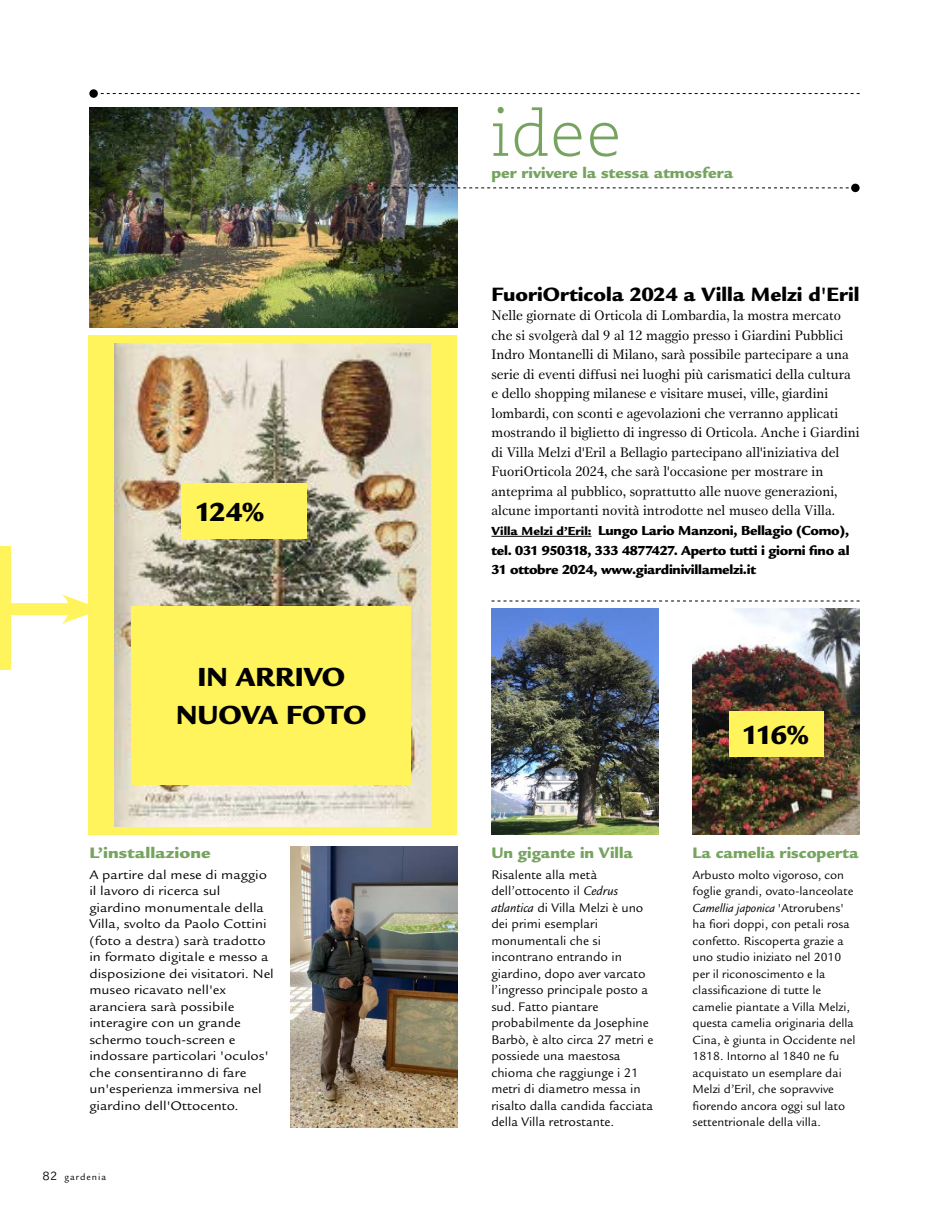
<style>
.page{position:relative;width:949px;height:1212px;background:#fff}
.page>*{position:absolute;margin:0;border:0;box-sizing:border-box;transform-origin:0 0}
.t1{font:300 63px "Caecilia LT Std";color:#76a460}
.t2{font:900 28.5px/38.5px "Legacy Sans Std";color:#000;text-align:center}
.t3{font:900 21px "Legacy Sans Std";color:#000}
.t4{font:900 16.5px "Legacy Sans Std";color:#76a460}
.t5{font:900 16.5px "Legacy Sans Std";color:#76a460;scale:1.11 1}
.t6{font:14.25px/19.5px "Gamma";color:#000}
.t7{font:900 14.25px/19.5px "Legacy Sans Std";letter-spacing:-.02em;color:#000;text-align:justify}
.t8{font:13.5px/16.5px "Legacy Sans Std";color:#000;scale:1.11 1}
.t9{font:13.5px/16.5px "Legacy Sans Std";color:#000}
.t10{font:12.75px/16.5px "Legacy Sans Std";color:#000}
.t11{font:9.75px "Legacy Sans Std";letter-spacing:.1em;color:#000}
.s1{font-family:"Bell Gothic Std";font-weight:300;font-size:13.5px}
.s2{font-size:12.75px}
.s3{font-style:italic}
</style>
<div class="page">
<img style="left:89px;top:107px;width:368px;height:221px">
<img style="left:491px;top:608px;width:167px;height:227px">
<img style="left:290px;top:847px;width:167px;height:280px">
<div style="left:88px;top:335px;width:369px;height:500px;background:#fff45c"></div>
<img style="left:114px;top:344px;width:317px;height:482px">
<img style="left:692px;top:608px;width:167px;height:227px">
<svg style="left:373px;top:187px;width:475px;height:1px"></svg>
<svg style="left:850px;top:184px;width:9px;height:8px"></svg>
<svg style="left:491px;top:601px;width:368px;height:1px"></svg>
<svg style="left:101px;top:93px;width:758px;height:1px"></svg>
<div style="left:89px;top:89px;width:9px;height:9px;background:#000;border-radius:50%"></div>
<hr style="left:491px;top:536px;width:100px;height:1px;background:#000">
<div style="left:0;top:603px;width:79px;height:12px;background:#fff45c"></div>
<svg style="left:62px;top:594px;width:26px;height:30px"></svg>
<div style="left:0;top:546px;width:11px;height:124px;background:#fff45c"></div>
<div style="left:182px;top:484px;width:125px;height:55px;background:#fff45c"></div>
<div style="left:728px;top:711px;width:95px;height:46px;background:#fff45c"></div>
<div style="left:132px;top:606px;width:279px;height:178px;background:#fff45c"></div>
<h2 class="t2" style="left:194px;top:493px;width:71px">124%</h2>
<h2 class="t2" style="left:176px;top:657px;width:192px">IN ARRIVO<br>NUOVA FOTO</h2>
<p class="t5" style="left:89px;top:843px;width:111px">L’installazione</p>
<p class="t8" style="left:89px;top:866px;width:168px">A partire dal mese di maggio il lavoro di ricerca sul giardino monumentale della<br>Villa, svolto da Paolo Cottini (foto a destra) sarà tradotto in formato digitale e messo a disposizione dei visitatori. Nel museo ricavato nell'ex aranciera sarà possibile interagire con un grande schermo touch-screen e indossare particolari 'oculos' che consentiranno di fare un'esperienza immersiva nel giardino dell'Ottocento.</p>
<p class="t11" style="left:43px;top:1171px;width:65px"><span class="s1">82</span> gardenia</p>
<h1 class="t1" style="left:491px;top:99px;width:131px">idee</h1>
<p class="t4" style="left:491px;top:163px;width:243px">per rivivere la stessa atmosfera</p>
<h3 class="t3" style="left:491px;top:282px;width:369px">FuoriOrticola 2024 a Villa Melzi d'Eril</h3>
<p class="t6" style="left:491px;top:306px;width:369px">Nelle giornate di Orticola di Lombardia, la mostra mercato che si svolgerà dal 9 al 12 maggio presso i Giardini Pubblici Indro Montanelli di Milano, sarà possibile partecipare a una serie di eventi diffusi nei luoghi più carismatici della cultura e dello shopping milanese e visitare musei, ville, giardini lombardi, con sconti e agevolazioni che verranno applicati mostrando il biglietto di ingresso di Orticola. Anche i Giardini di Villa Melzi d'Eril a Bellagio partecipano all'iniziativa del FuoriOrticola 2024, che sarà l'occasione per mostrare in anteprima al pubblico, soprattutto alle nuove generazioni, alcune importanti novità introdotte nel museo della Villa.</p>
<p class="t7" style="left:491px;top:521px;width:359px"><span class="s2">Villa Melzi d’Eril:</span> Lungo Lario Manzoni, Bellagio (Como), tel. 031 950318, 333 4877427. Aperto tutti i giorni fino al 31 ottobre 2024, www.giardinivillamelzi.it</p>
<h2 class="t2" style="left:741px;top:715px;width:69px">116%</h2>
<p class="t4" style="left:491px;top:843px;width:143px">Un gigante in Villa</p>
<p class="t9" style="left:491px;top:866px;width:164px">Risalente alla metà dell’ottocento il <span class="s3">Cedrus atlantica</span> di Villa Melzi è uno dei primi esemplari monumentali che si incontrano entrando in giardino, dopo aver varcato l’ingresso principale posto a sud. Fatto piantare probabilmente da Josephine<br>Barbò, è alto circa 27 metri e possiede una maestosa chioma che raggiunge i 21 metri di diametro messa in risalto dalla candida facciata della Villa retrostante.</p>
<p class="t4" style="left:692px;top:843px;width:168px">La camelia riscoperta</p>
<p class="t10" style="left:692px;top:867px;width:164px">Arbusto molto vigoroso, con foglie grandi, ovato-lanceolate<br><span class="s3">Camellia japonica</span> 'Atrorubens' ha fiori doppi, con petali rosa confetto. Riscoperta grazie a uno studio iniziato nel 2010 per il riconoscimento e la classificazione di tutte le camelie piantate a Villa Melzi, questa camelia originaria della<br>Cina, è giunta in Occidente nel<br>1818. Intorno al 1840 ne fu acquistato un esemplare dai<br>Melzi d’Eril, che sopravvive fiorendo ancora oggi sul lato settentrionale della villa.</p>
</div>
